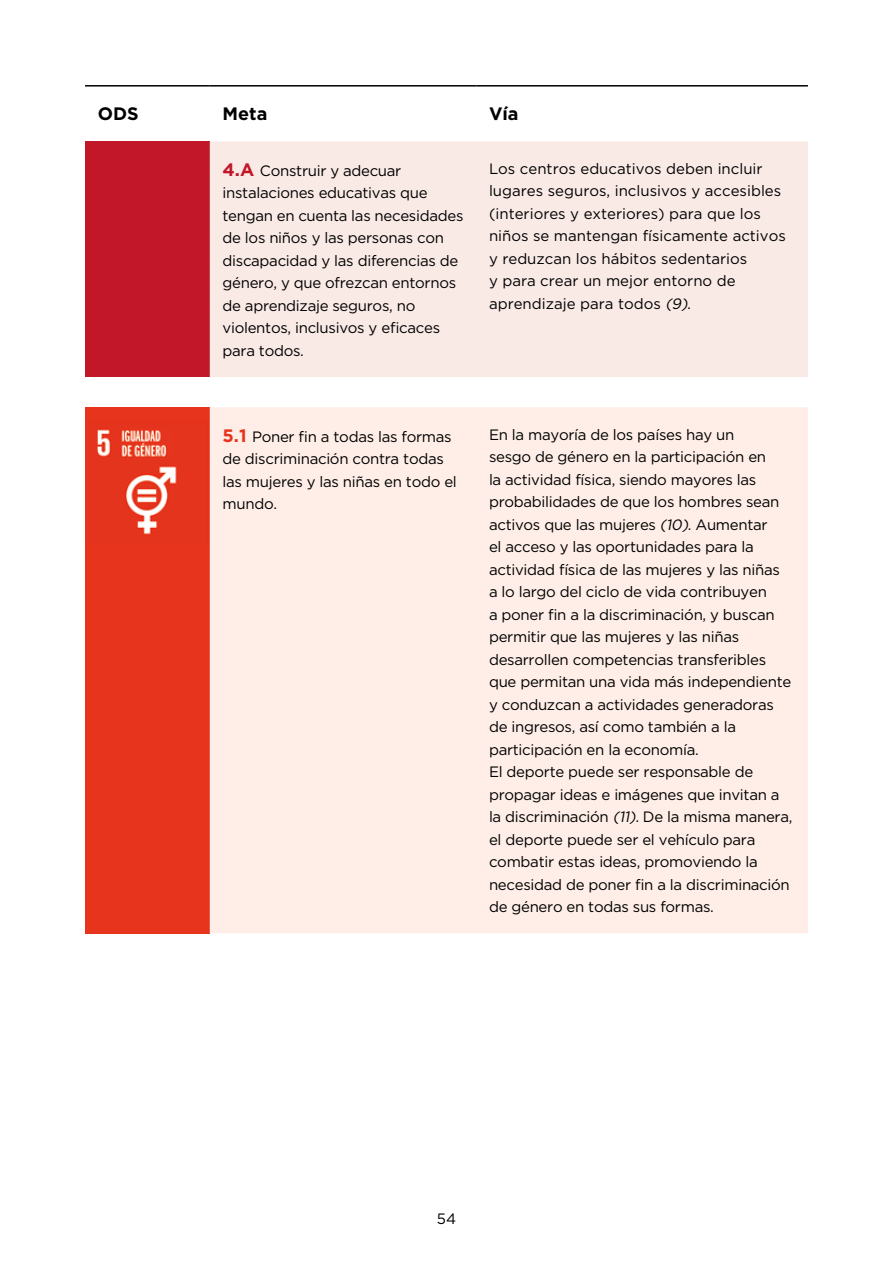
<style>
.page{position:relative;width:893px;height:1263px;background:#fff}
.page>*{position:absolute;margin:0;border:0;box-sizing:border-box;transform-origin:0 0}
.t1{font:700 18px "Gotham";color:#000}
.t2{font:15px/22.5px "Gotham";letter-spacing:-.02em;color:#000}
.t3{font:15px/22.5px "Gotham";color:#000}
.s1{font-weight:700;font-size:18px;color:#c11728}
.s2{font-style:italic}
.s3{font-weight:700;font-size:18px;color:#e6341d}
</style>
<div class="page">
<div style="left:85px;top:141px;width:125px;height:236px;background:#c11728"></div>
<div style="left:210px;top:141px;width:598px;height:236px;background:#f9eae6"></div>
<div style="left:85px;top:407px;width:125px;height:526px;background:#e6341d"></div>
<div style="left:210px;top:407px;width:598px;height:526px;background:#feeee7"></div>
<hr style="left:85px;top:85px;width:125px;height:2px;background:#000">
<hr style="left:210px;top:85px;width:266px;height:2px;background:#000">
<hr style="left:476px;top:85px;width:332px;height:2px;background:#000">
<img style="left:97px;top:429px;width:80px;height:106px">
<p class="t1" style="left:98px;top:103px;width:42px">ODS</p>
<p class="t1" style="left:223px;top:103px;width:46px">Meta</p>
<p class="t1" style="left:489px;top:103px;width:31px">Vía</p>
<p class="t2" style="left:223px;top:159px;width:242px"><span class="s1">4.A</span> Construir y adecuar instalaciones educativas que tengan en cuenta las necesidades de los niños y las personas con discapacidad y las diferencias de género, y que ofrezcan entornos de aprendizaje seguros, no violentos, inclusivos y eficaces para todos.</p>
<p class="t3" style="left:489px;top:157px;width:298px">Los centros educativos deben incluir lugares seguros, inclusivos y accesibles (interiores y exteriores) para que los niños se mantengan físicamente activos y reduzcan los hábitos sedentarios<br>y para crear un mejor entorno de aprendizaje para todos <span class="s2">(9).</span></p>
<p class="t2" style="left:223px;top:425px;width:236px"><span class="s3">5.1</span> Poner fin a todas las formas de discriminación contra todas las mujeres y las niñas en todo el mundo.</p>
<p class="t2" style="left:489px;top:423px;width:305px">En la mayoría de los países hay un<br>sesgo de género en la participación en<br>la actividad física, siendo mayores las probabilidades de que los hombres sean activos que las mujeres <span class="s2">(10)</span>. Aumentar<br>el acceso y las oportunidades para la actividad física de las mujeres y las niñas<br>a lo largo del ciclo de vida contribuyen<br>a poner fin a la discriminación, y buscan permitir que las mujeres y las niñas desarrollen competencias transferibles que permitan una vida más independiente y conduzcan a actividades generadoras de ingresos, así como también a la participación en la economía.<br>El deporte puede ser responsable de propagar ideas e imágenes que invitan a la discriminación <span class="s2">(11).</span> De la misma manera, el deporte puede ser el vehículo para combatir estas ideas, promoviendo la necesidad de poner fin a la discriminación de género en todas sus formas.</p>
<p class="t2" style="left:437px;top:1207px;width:21px">54</p>
</div>
